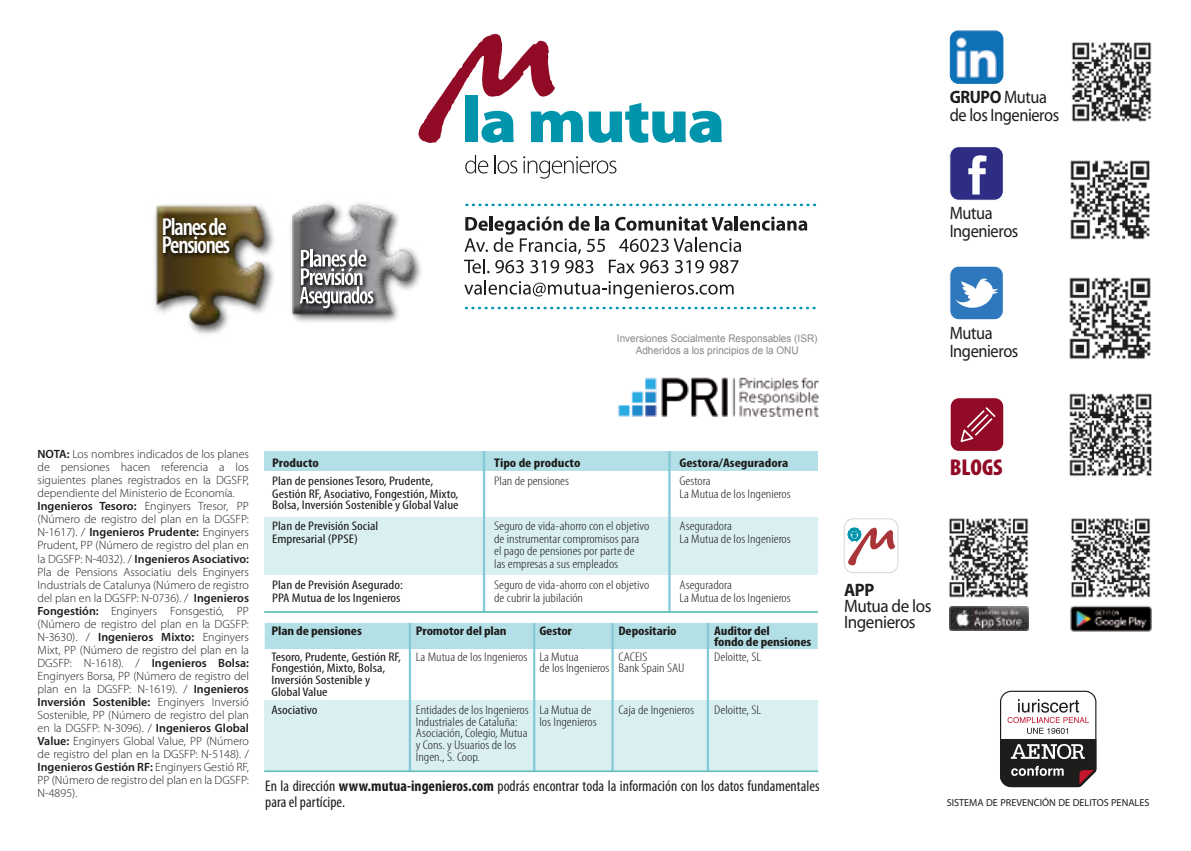
<style>
.page{position:relative;width:1191px;height:851px;background:#fff}
.page>*{position:absolute;margin:0;border:0;box-sizing:border-box;transform-origin:0 0}
.t1{font:600 condensed 24.6px/18.4px "Myriad Pro";letter-spacing:-.05em;color:#fff;scale:.96 1}
.t2{font:900 condensed 23px "Myriad Pro";color:#910b26}
.t3{font:18px/18px "Myriad Pro";letter-spacing:-.025em;color:#1d1d1b;scale:.91 1}
.t4{font:18px/16px "Myriad Pro";letter-spacing:-.025em;color:#1d1d1b;scale:.95 1}
.t5{font:700 18px "Myriad Pro";color:#1d1d1b;scale:.95 1}
.t6{font:condensed 15.4px/16px "Myriad Pro";color:#1d1d1b}
.t7{font:300 condensed 12.6px/11.6px "Myriad Pro";color:#1d1d1b;scale:1.18 1}
.t8{font:condensed 12.6px/11.6px "Myriad Pro";color:#1d1d1b;scale:1.18 1}
.t9{font:700 condensed 12.6px/11.6px "Myriad Pro";letter-spacing:-.01em;color:#1d1d1b;scale:1.18 1}
.t10{font:300 12px/13px "Myriad Pro";color:#1d1d1b}
.t11{font:10.4px/12.4px "Arial";color:#878787;text-align:center;scale:.95 1}
.t12{font:10.2px "Myriad Pro";color:#1d1d1b}
.s1{font-weight:700}
.s2{font-weight:600}
.s3{font-weight:400}
</style>
<div class="page">
<img style="left:617px;top:377px;width:202px;height:39px">
<img style="left:949px;top:30px;width:54px;height:54px">
<img style="left:1071px;top:42px;width:81px;height:80px">
<div style="left:949px;top:147px;width:54px;height:53px;background:#2d2e83;border-radius:9px"></div>
<div style="left:949px;top:146px;width:55px;height:55px;border:1px solid #fff;border-radius:9px"></div>
<svg style="left:968px;top:155px;width:18px;height:39px"></svg>
<img style="left:1070px;top:160px;width:80px;height:80px">
<img style="left:1069px;top:393px;width:83px;height:84px">
<div style="left:950px;top:397px;width:53px;height:54px;background:#910b26;border-radius:9px"></div>
<div style="left:949px;top:397px;width:55px;height:55px;border:1px solid #fff;border-radius:9px"></div>
<svg style="left:960px;top:407px;width:35px;height:35px"></svg>
<div style="left:949px;top:266px;width:54px;height:54px;background:#3078bd;border-radius:9px"></div>
<div style="left:949px;top:265px;width:55px;height:55px;border:1px solid #fff;border-radius:9px"></div>
<svg style="left:955px;top:278px;width:43px;height:30px"></svg>
<img style="left:1069px;top:277px;width:82px;height:82px">
<img style="left:949px;top:606px;width:79px;height:24px">
<img style="left:1071px;top:518px;width:80px;height:80px">
<div style="left:843px;top:518px;width:55px;height:55px;border:1px solid #dadada;border-radius:9px"></div>
<svg style="left:844px;top:527px;width:51px;height:38px"></svg>
<img style="left:1070px;top:605px;width:81px;height:27px">
<img style="left:949px;top:518px;width:80px;height:80px">
<svg style="left:1000px;top:690px;width:97px;height:97px"></svg>
<div style="left:265px;top:451px;width:552px;height:20px;background:#b3dfe6"></div>
<div style="left:265px;top:517px;width:552px;height:58px;background:#d9eff2"></div>
<div style="left:265px;top:700px;width:553px;height:70px;background:#d9eff2"></div>
<div style="left:265px;top:622px;width:552px;height:27px;background:#b3dfe6"></div>
<hr style="left:409px;top:623px;width:2px;height:148px;background:#84c9d7">
<hr style="left:533px;top:623px;width:2px;height:148px;background:#84c9d7">
<hr style="left:611px;top:623px;width:2px;height:148px;background:#84c9d7">
<hr style="left:707px;top:623px;width:2px;height:148px;background:#84c9d7">
<hr style="left:483px;top:451px;width:2px;height:161px;background:#84c9d7">
<hr style="left:668px;top:451px;width:2px;height:161px;background:#84c9d7">
<hr style="left:264px;top:611px;width:554px;height:1px;background:#65c1be">
<hr style="left:264px;top:770px;width:554px;height:2px;background:#65c1be">
<img style="left:290px;top:202px;width:129px;height:120px">
<img style="left:296px;top:246px;width:85px;height:69px">
<svg style="left:300px;top:249px;width:73px;height:59px"></svg>
<img style="left:154px;top:204px;width:120px;height:130px">
<img style="left:158px;top:210px;width:93px;height:60px">
<svg style="left:464px;top:216px;width:343px;height:57px"></svg>
<svg style="left:464px;top:280px;width:269px;height:18px"></svg>
<svg style="left:465px;top:204px;width:351px;height:2px"></svg>
<svg style="left:465px;top:307px;width:350px;height:2px"></svg>
<svg style="left:589px;top:103px;width:133px;height:40px"></svg>
<svg style="left:465px;top:155px;width:23px;height:18px"></svg>
<svg style="left:494px;top:155px;width:23px;height:18px"></svg>
<svg style="left:523px;top:156px;width:93px;height:23px"></svg>
<svg style="left:418px;top:33px;width:165px;height:110px"></svg>
<h1 class="t1" style="left:162px;top:217px;width:73px">Planes de<br>Pensiones</h1>
<p class="t11" style="left:617px;top:332px;width:213px">Inversiones Socialmente Responsables (ISR)<br>Adheridos a los principios de la ONU</p>
<h3 class="t3" style="left:949px;top:88px;width:122px"><span class="s1">GRUPO</span> Mutua de los Ingenieros</h3>
<h3 class="t3" style="left:949px;top:204px;width:77px">Mutua<br>Ingenieros</h3>
<h3 class="t3" style="left:949px;top:323px;width:77px">Mutua<br>Ingenieros</h3>
<p class="t10" style="left:38px;top:448px;width:213px"><span class="s2">NOTA:</span> Los nombres indicados de los planes de pensiones hacen referencia a los siguientes planes registrados en la DGSFP, dependiente del Ministerio de Economía.<br><span class="s2">Ingenieros Tesoro:</span> Enginyers Tresor, PP (Número de registro del plan en la DGSFP:<br>N-1617). / <span class="s2">Ingenieros Prudente:</span> Enginyers Prudent, PP (Número de registro del plan en la DGSFP: N-4032). / <span class="s2">Ingenieros Asociativo:<br></span>Pla de Pensions Associatiu dels Enginyers Industrials de Catalunya (Número de registro del plan en la DGSFP: N-0736). / <span class="s2">Ingenieros Fongestión:</span> Enginyers Fonsgestió, PP (Número de registro del plan en la DGSFP:<br>N-3630). / <span class="s2">Ingenieros Mixto:</span> Enginyers Mixt, PP (Número de registro del plan en la DGSFP: N-1618). / <span class="s2">Ingenieros Bolsa:<br></span>Enginyers Borsa, PP (Número de registro del plan en la DGSFP: N-1619). / <span class="s2">Ingenieros Inversión Sostenible:</span> Enginyers Inversió Sostenible, PP (Número de registro del plan en la DGSFP: N-3096). / <span class="s2">Ingenieros Global Value:</span> Enginyers Global Value, PP (Número de registro del plan en la DGSFP: N-5148). / <span class="s2">Ingenieros Gestión RF:</span> Enginyers Gestió RF, PP (Número de registro del plan en la DGSFP:<br>N-4895).</p>
<p class="t9" style="left:272px;top:456px;width:41px">Producto</p>
<p class="t9" style="left:494px;top:456px;width:75px">Tipo de producto</p>
<p class="t9" style="left:679px;top:456px;width:94px">Gestora/Aseguradora</p>
<p class="t8" style="left:272px;top:475px;width:138px">Plan de pensiones Tesoro, Prudente,</p>
<p class="t7" style="left:494px;top:475px;width:65px">Plan de pensiones</p>
<p class="t7" style="left:679px;top:475px;width:28px">Gestora</p>
<p class="t8" style="left:272px;top:487px;width:159px">Gestión RF, Asociativo, Fongestión, Mixto,</p>
<p class="t7" style="left:679px;top:487px;width:96px">La Mutua de los Ingenieros</p>
<p class="t8" style="left:272px;top:494px;width:159px;line-height:21px">Bolsa, Inversión Sostenible y Global Value<br>Plan de Previsión Social</p>
<p class="t7" style="left:494px;top:520px;width:133px">Seguro de vida-ahorro con el objetivo</p>
<p class="t7" style="left:679px;top:520px;width:46px">Aseguradora</p>
<p class="t8" style="left:272px;top:532px;width:74px">Empresarial (PPSE)</p>
<p class="t7" style="left:494px;top:532px;width:124px">de instrumentar compromisos para</p>
<p class="t7" style="left:679px;top:532px;width:96px">La Mutua de los Ingenieros</p>
<p class="t7" style="left:494px;top:544px;width:120px;line-height:12.6px">el pago de pensiones por parte de las empresas a sus empleados</p>
<p class="t8" style="left:272px;top:579px;width:112px">Plan de Previsión Asegurado:</p>
<p class="t7" style="left:494px;top:579px;width:133px">Seguro de vida-ahorro con el objetivo</p>
<p class="t7" style="left:679px;top:579px;width:46px">Aseguradora</p>
<p class="t8" style="left:272px;top:591px;width:110px">PPA Mutua de los Ingenieros</p>
<p class="t7" style="left:494px;top:591px;width:77px">de cubrir la jubilación</p>
<p class="t7" style="left:679px;top:591px;width:96px">La Mutua de los Ingenieros</p>
<p class="t9" style="left:271px;top:624px;width:78px">Plan de pensiones</p>
<p class="t9" style="left:416px;top:624px;width:78px">Promotor del plan</p>
<p class="t9" style="left:539px;top:624px;width:29px">Gestor</p>
<p class="t9" style="left:618px;top:624px;width:51px">Depositario</p>
<p class="t9" style="left:714px;top:624px;width:84px">Auditor del<br>fondo de pensiones</p>
<p class="t7" style="left:271px;top:650px;width:262px"><span class="s3">Tesoro, Prudente, Gestión RF,</span> La Mutua de los Ingenieros La Mutua</p>
<p class="t7" style="left:618px;top:650px;width:26px">CACEIS</p>
<p class="t7" style="left:714px;top:650px;width:41px">Deloitte, SL</p>
<p class="t8" style="left:271px;top:662px;width:98px">Fongestión, Mixto, Bolsa,</p>
<p class="t7" style="left:539px;top:662px;width:124px">de los Ingenieros Bank Spain SAU</p>
<p class="t8" style="left:271px;top:673px;width:85px">Inversión Sostenible y<br>Global Value</p>
<p class="t8" style="left:271px;top:704px;width:41px">Asociativo</p>
<p class="t7" style="left:416px;top:704px;width:150px">Entidades de los Ingenieros La Mutua de</p>
<p class="t7" style="left:618px;top:704px;width:65px">Caja de Ingenieros</p>
<p class="t7" style="left:714px;top:704px;width:41px">Deloitte, SL</p>
<p class="t7" style="left:416px;top:715px;width:88px">Industriales de Cataluña:</p>
<p class="t7" style="left:539px;top:715px;width:50px">los Ingenieros</p>
<p class="t7" style="left:416px;top:727px;width:96px">Asociación, Colegio, Mutua y Cons. y Usuarios de los<br>Ingen., S. Coop.</p>
<p class="t6" style="left:265px;top:777px;width:555px">En la dirección <span class="s1">www.mutua-ingenieros.com</span> podrás encontrar toda la información con los datos fundamentales para el partícipe.</p>
<h2 class="t2" style="left:949px;top:452px;width:54px">BLOGS</h2>
<h3 class="t5" style="left:844px;top:578px;width:33px">APP</h3>
<h3 class="t4" style="left:844px;top:598px;width:94px">Mutua de los<br>Ingenieros</h3>
<p class="t12" style="left:946px;top:795px;width:204px">SISTEMA DE PREVENCIÓN DE DELITOS PENALES</p>
</div>
